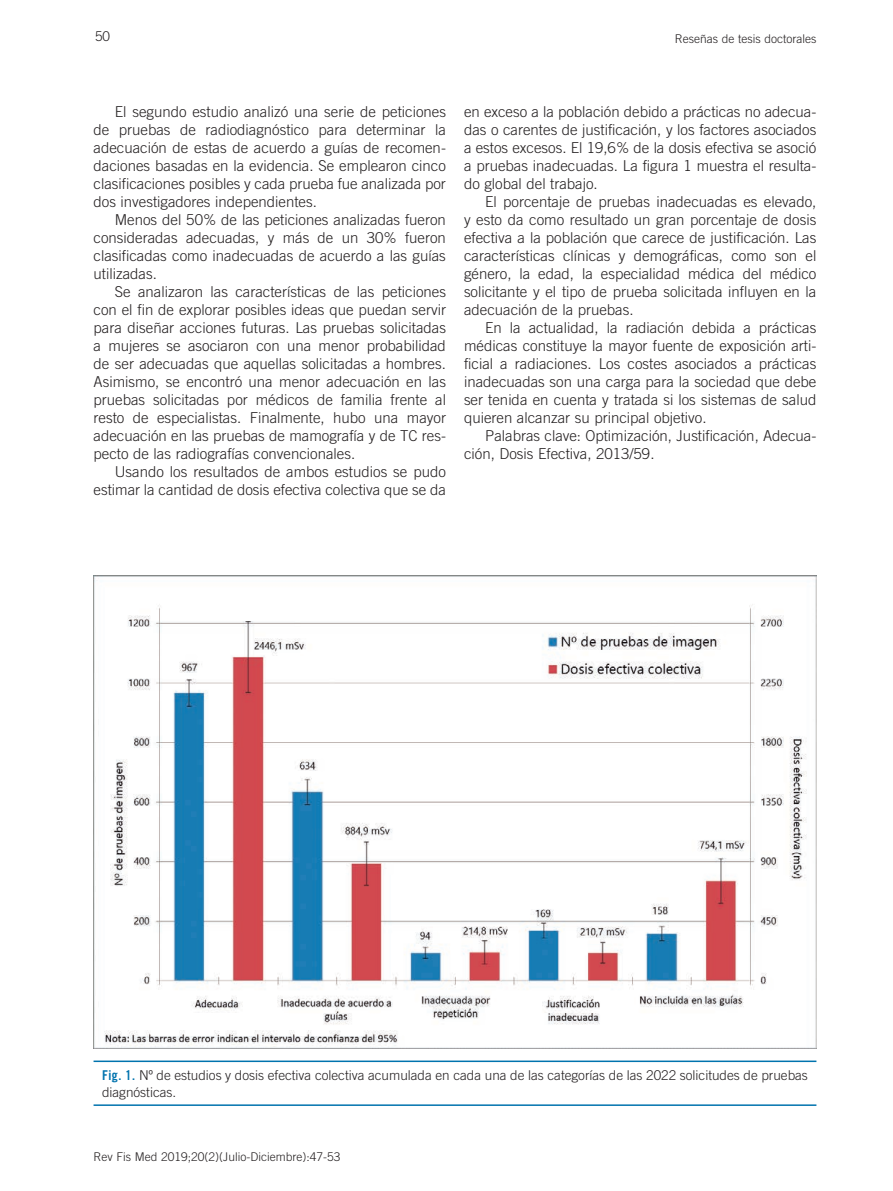
<style>
.page{position:relative;width:893px;height:1191px;background:#fff}
.page>*{position:absolute;margin:0;border:0;box-sizing:border-box;transform-origin:0 0}
.t1{font:300 15px/18px "Trade Gothic";color:#231f20;text-align:justify}
.Figura_pie_IG{font:300 13.5px/16.2px "Trade Gothic";color:#231f20}
.t2{font:300 12px "Trade Gothic";color:#231f20}
.s1{font-family:"Trade Gothic Bold Cond Twenty 10";font-weight:400;color:#0073ae}
</style>
<div class="page">
<hr style="left:94px;top:1060px;width:722px;height:2px;background:#0073ae">
<hr style="left:94px;top:1104px;width:722px;height:2px;background:#0073ae">
<img style="left:94px;top:576px;width:722px;height:472px">
<p class="Figura_pie_IG" style="left:95px;top:28px;width:17px">50</p>
<p class="t2" style="left:675px;top:31px;width:143px">Reseñas de tesis doctorales</p>
<p class="t1" style="left:94px;top:102px;width:354px;text-indent:21px">El segundo estudio analizó una serie de peticiones de pruebas de radiodiagnóstico para determinar la adecuación de estas de acuerdo a guías de recomen&shy;daciones basadas en la evidencia. Se emplearon cinco clasificaciones posibles y cada prueba fue analizada por dos investigadores independientes.</p>
<p class="t1" style="left:94px;top:210px;width:354px;text-indent:21px">Menos del 50% de las peticiones analizadas fueron consideradas adecuadas, y más de un 30% fueron clasificadas como inadecuadas de acuerdo a las guías utilizadas.</p>
<p class="t1" style="left:94px;top:282px;width:354px;text-indent:21px">Se analizaron las características de las peticiones con el fin de explorar posibles ideas que puedan servir para diseñar acciones futuras. Las pruebas solicitadas a mujeres se asociaron con una menor probabilidad de ser adecuadas que aquellas solicitadas a hombres.<br>Asimismo, se encontró una menor adecuación en las pruebas solicitadas por médicos de familia frente al resto de especialistas. Finalmente, hubo una mayor adecuación en las pruebas de mamografía y de TC res&shy;pecto de las radiografías convencionales.</p>
<p class="t1" style="left:94px;top:462px;width:354px;text-align:right">Usando los resultados de ambos estudios se pudo estimar la cantidad de dosis efectiva colectiva que se da</p>
<p class="t1" style="left:464px;top:102px;width:354px">en exceso a la población debido a prácticas no adecua&shy;das o carentes de justificación, y los factores asociados a estos excesos. El 19,6% de la dosis efectiva se asoció a pruebas inadecuadas. La figura 1 muestra el resulta&shy;do global del trabajo.</p>
<p class="t1" style="left:464px;top:192px;width:354px;text-indent:21px">El porcentaje de pruebas inadecuadas es elevado, y esto da como resultado un gran porcentaje de dosis efectiva a la población que carece de justificación. Las características clínicas y demográficas, como son el género, la edad, la especialidad médica del médico solicitante y el tipo de prueba solicitada influyen en la adecuación de la pruebas.</p>
<p class="t1" style="left:464px;top:318px;width:354px;text-indent:21px">En la actualidad, la radiación debida a prácticas médicas constituye la mayor fuente de exposición arti&shy;ficial a radiaciones. Los costes asociados a prácticas inadecuadas son una carga para la sociedad que debe ser tenida en cuenta y tratada si los sistemas de salud quieren alcanzar su principal objetivo.</p>
<p class="t1" style="left:464px;top:426px;width:354px;text-indent:21px">Palabras clave: Optimización, Justificación, Adecua&shy;ción, Dosis Efectiva, 2013/59.</p>
<p class="Figura_pie_IG" style="left:102px;top:1067px;width:707px"><span class="s1">Fig. 1.</span> Nº de estudios y dosis efectiva colectiva acumulada en cada una de las categorías de las 2022 solicitudes de pruebas diagnósticas.</p>
<p class="t2" style="left:94px;top:1149px;width:249px">Rev Fis Med 2019;20(2)(Julio-Diciembre):47-53</p>
</div>
